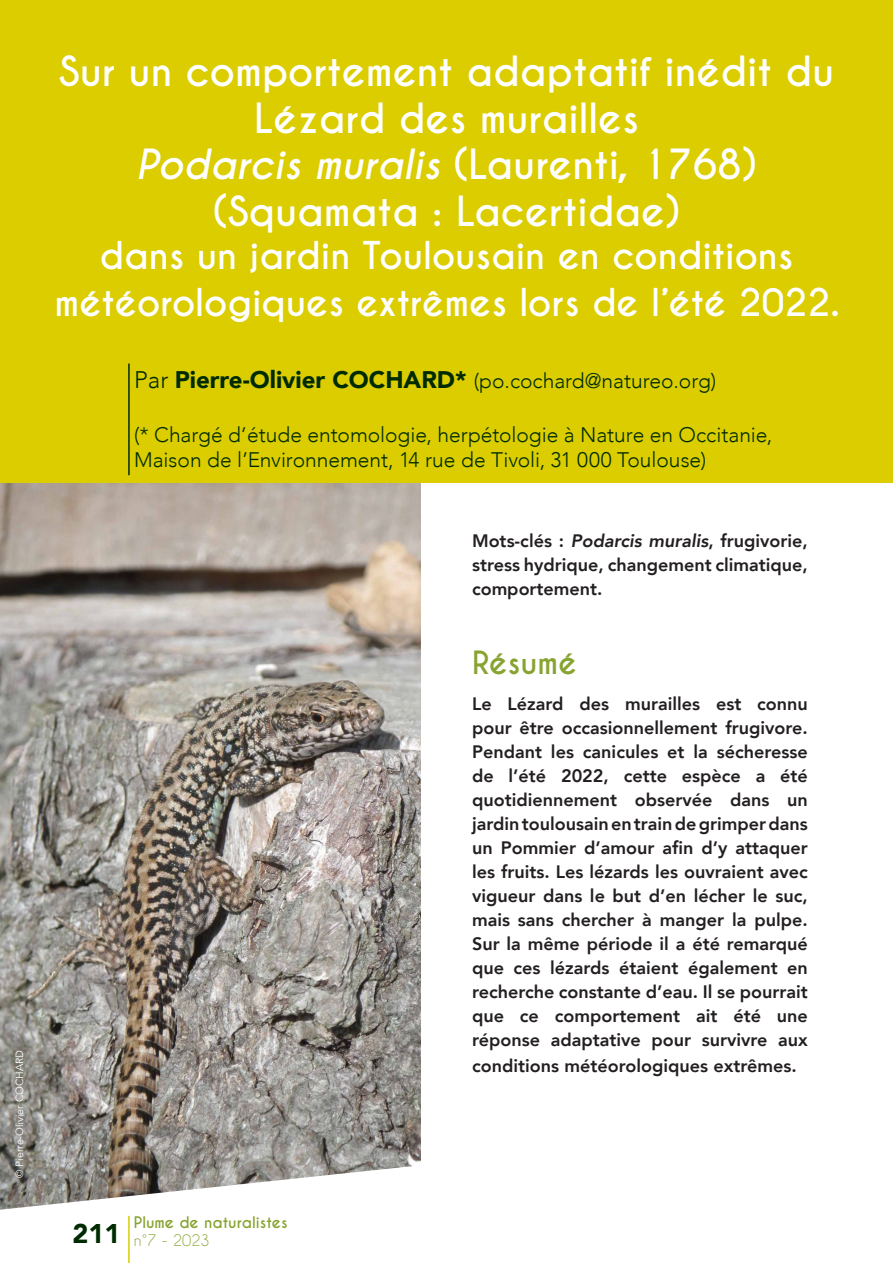
<style>
.page{position:relative;width:893px;height:1263px;background:#fff}
.page>*{position:absolute;margin:0;border:0;box-sizing:border-box;transform-origin:0 0}
.t1{font:700 39px/46.8px "Caviar Dreams";color:#fff;text-align:center}
.t2{font:italic 700 39px "Caviar Dreams";color:#fff}
.t3{font:700 36px "Caviar Dreams";color:#fff}
.t4{font:700 30px "Caviar Dreams";color:#87a330}
.t5{font:900 27px "Avenir";color:#002b00}
.t6{font:300 21px "Avenir";color:#002b00}
.t7{font:800 18px/24.2px "Avenir";color:#231f20;text-align:justify}
.t8{font:700 15px "Caviar Dreams";color:#87a330}
.t9{font:15px "Caviar Dreams";color:#87a330}
.t10{font:10.5px "Avenir";color:#fff}
.s1{font-style:normal}
.s2{font-size:39px}
.s3{font-size:24px}
.s4{font-weight:900;font-size:24px}
.s5{font-style:italic}
</style>
<div class="page">
<hr style="left:128px;top:1216px;width:2px;height:47px;background:#dbcd00">
<img style="left:0;top:483px;width:421px;height:727px">
<div style="left:0;top:0;width:893px;height:483px;background:#dbcd00"></div>
<hr style="left:128px;top:364px;width:2px;height:111px;background:#002b00">
<p class="t10" style="left:13px;top:1178px;width:129px;rotate:-90deg">© Pierre-Olivier COCHARD</p>
<p class="t1" style="left:59px;top:49px;width:777px">Sur un comportement adaptatif inédit du<br>Lézard des murailles</p>
<p class="t2" style="left:136px;top:141px;width:622px">Podarcis muralis <span class="s1">(Laurenti, 1768)</span></p>
<p class="t1" style="left:213px;top:189px;width:469px">(Squamata : Lacertidae)</p>
<p class="t3" style="left:100px;top:234px;width:695px">dans un jardin Toulousain en conditions</p>
<p class="t3" style="left:54px;top:281px;width:787px">météorologiques extrêmes lors de l’été 2022<span class="s2">.</span></p>
<p class="t6" style="left:134px;top:368px;width:584px"><span class="s3">Par</span> <span class="s4">Pierre-Olivier COCHARD*</span> (po.cochard@natureo.org)</p>
<p class="t6" style="left:134px;top:422px;width:640px">(* Chargé d’étude entomologie, herpétologie à Nature en Occitanie,</p>
<p class="t6" style="left:134px;top:447px;width:573px">Maison de l’Environnement, 14 rue de Tivoli, 31 000 Toulouse)</p>
<p class="t7" style="left:472px;top:529px;width:337px">Mots-clés : <span class="s5">Podarcis muralis</span>, frugivorie, stress hydrique, changement climatique, comportement.</p>
<p class="t5" style="left:72px;top:1210px;width:49px">211</p>
<p class="t8" style="left:134px;top:1213px;width:155px">Plume de naturalistes</p>
<p class="t9" style="left:134px;top:1231px;width:77px">n°7 - 2023</p>
<p class="t4" style="left:472px;top:645px;width:106px">Résumé</p>
<p class="t7" style="left:472px;top:692px;width:337px">Le Lézard des murailles est connu pour être occasionnellement frugivore.<br>Pendant les canicules et la sécheresse de l’été 2022, cette espèce a été quotidiennement observée dans un jardin toulousain en train de grimper dans un Pommier d’amour afin d’y attaquer les fruits. Les lézards les ouvraient avec vigueur dans le but d’en lécher le suc, mais sans chercher à manger la pulpe.<br>Sur la même période il a été remarqué que ces lézards étaient également en recherche constante d’eau. Il se pourrait que ce comportement ait été une réponse adaptative pour survivre aux conditions météorologiques extrêmes.</p>
</div>
